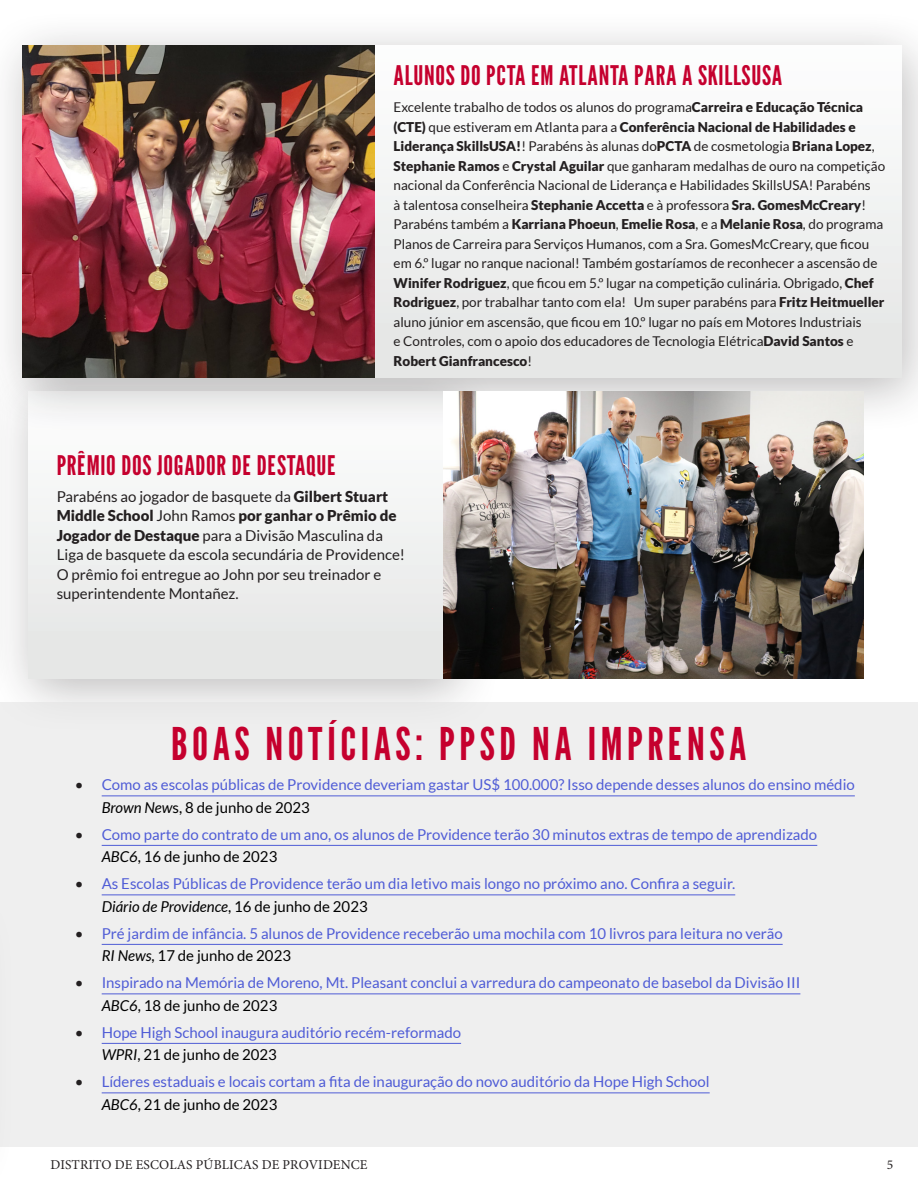
<style>
.page{position:relative;width:918px;height:1188px;background:#fff}
.page>*{position:absolute;margin:0;border:0;box-sizing:border-box;transform-origin:0 0}
.League_Gothic_24pt_B{font:45px "League Gothic";letter-spacing:.1em;color:#c5002e}
.Lato_Light_8pt_Black{font:27px "League Gothic";letter-spacing:.025em;color:#c5002e}
.t1{font:15px/22.5px "Lato";color:#4f5cd6}
.Lato_Light_8pt_Black-2{font:15px/19.5px "Lato";color:#231f20}
.Lato_Light_8pt_Black-3{font:13.5px/19.5px "Lato";color:#231f20}
.t2{font:13.5px "Minion Pro";letter-spacing:.01em;color:#231f20}
.s1{font-weight:900}
.s2{color:#231f20}
.s3{font-style:italic;color:#000}
.s4{color:#000}
</style>
<div class="page">
<div style="left:0;top:355px;width:502px;height:380px;background:#231f20;opacity:.3"></div>
<div style="left:28px;top:392px;width:422px;height:287px;background:#eef0ef"></div>
<div style="left:0;top:337px;width:16px;height:380px;background:#f6f5f6"></div>
<div style="left:0;top:9px;width:918px;height:425px;background:#231f20;opacity:.3"></div>
<div style="left:23px;top:46px;width:878px;height:332px;background:#f0f2f2"></div>
<img style="left:23px;top:46px;width:352px;height:332px">
<div style="left:0;top:702px;width:918px;height:444px;background:#efefef"></div>
<hr style="left:102px;top:795px;width:753px;height:1px;background:#4f5cd6">
<hr style="left:102px;top:845px;width:715px;height:1px;background:#4f5cd6">
<hr style="left:102px;top:894px;width:633px;height:1px;background:#4f5cd6">
<hr style="left:102px;top:944px;width:681px;height:1px;background:#4f5cd6">
<hr style="left:102px;top:993px;width:698px;height:1px;background:#4f5cd6">
<hr style="left:102px;top:1043px;width:359px;height:1px;background:#4f5cd6">
<hr style="left:102px;top:1092px;width:608px;height:1px;background:#4f5cd6">
<img style="left:443px;top:391px;width:421px;height:288px">
<p class="Lato_Light_8pt_Black" style="left:394px;top:57px;width:390px">ALUNOS DO PCTA EM ATLANTA PARA A SKILLSUSA</p>
<p class="Lato_Light_8pt_Black-3" style="left:394px;top:97px;width:493px">Excelente trabalho de todos os alunos do programa<span class="s1">Carreira e Educação Técnica (CTE)</span> que estiveram em Atlanta para a <span class="s1">Conferência Nacional de Habilidades e Liderança SkillsUSA!</span>! Parabéns às alunas do<span class="s1">PCTA</span> de cosmetologia <span class="s1">Briana Lopez</span>, <span class="s1">Stephanie Ramos</span> e <span class="s1">Crystal Aguilar</span> que ganharam medalhas de ouro na competição nacional da Conferência Nacional de Liderança e Habilidades SkillsUSA! Parabéns<br>à talentosa conselheira <span class="s1">Stephanie Accetta</span> e à professora <span class="s1">Sra. GomesMcCreary</span>!<br>Parabéns também a <span class="s1">Karriana Phoeun</span>, <span class="s1">Emelie Rosa</span>, e a <span class="s1">Melanie Rosa</span>, do programa Planos de Carreira para Serviços Humanos, com a Sra. GomesMcCreary, que ficou em 6.º lugar no ranque nacional! Também gostaríamos de reconhecer a ascensão de <span class="s1">Winifer Rodriguez</span>, que ficou em 5.º lugar na competição culinária. Obrigado, <span class="s1">Chef Rodriguez</span>, por trabalhar tanto com ela! Um super parabéns para <span class="s1">Fritz Heitmueller </span>aluno júnior em ascensão, que ficou em 10.º lugar no país em Motores Industriais<br>e Controles, com o apoio dos educadores de Tecnologia Elétrica<span class="s1">David Santos</span> e <span class="s1">Robert Gianfrancesco</span>!</p>
<p class="Lato_Light_8pt_Black" style="left:57px;top:446px;width:281px">PRÊMIO DOS JOGADOR DE DESTAQUE</p>
<p class="Lato_Light_8pt_Black-2" style="left:57px;top:486px;width:350px">Parabéns ao jogador de basquete da <span class="s1">Gilbert Stuart Middle School</span> John Ramos <span class="s1">por ganhar o Prêmio de Jogador de Destaque</span> para a Divisão Masculina da Liga de basquete da escola secundária de Providence!<br>O prêmio foi entregue ao John por seu treinador e superintendente Montañez.</p>
<p class="League_Gothic_24pt_B" style="left:171px;top:713px;width:577px">BOAS NOTÍCIAS: PPSD NA IMPRENSA</p>
<p class="t1" style="left:102px;top:774px;width:755px;text-indent:-27px"><span class="s2">•</span> Como as escolas públicas de Providence deveriam gastar US$ 100.000? Isso depende desses alunos do ensino médio<br><span class="s3">Brown New</span><span class="s4">s, 8 de junho de 2023</span></p>
<p class="t1" style="left:102px;top:823px;width:717px;text-indent:-27px"><span class="s2">•</span> Como parte do contrato de um ano, os alunos de Providence terão 30 minutos extras de tempo de aprendizado<br><span class="s3">ABC6</span><span class="s4">, 16 de junho de 2023</span></p>
<p class="t1" style="left:102px;top:873px;width:635px;text-indent:-27px"><span class="s2">•</span> As Escolas Públicas de Providence terão um dia letivo mais longo no próximo ano. Confira a seguir.<br><span class="s3">Diário de Providence</span><span class="s4">, 16 de junho de 2023</span></p>
<p class="t1" style="left:102px;top:922px;width:682px;text-indent:-27px"><span class="s2">•</span> Pré jardim de infância. 5 alunos de Providence receberão uma mochila com 10 livros para leitura no verão<br><span class="s3">RI News</span><span class="s4">, 17 de junho de 2023</span></p>
<p class="t1" style="left:102px;top:972px;width:700px;text-indent:-27px"><span class="s2">•</span> Inspirado na Memória de Moreno, Mt. Pleasant conclui a varredura do campeonato de basebol da Divisão III<br><span class="s3">ABC6</span><span class="s4">, 18 de junho de 2023</span></p>
<p class="t1" style="left:102px;top:1021px;width:361px;text-indent:-27px"><span class="s2">•</span> Hope High School inaugura auditório recém-reformado<br><span class="s3">WPRI</span><span class="s4">, 21 de junho de 2023</span></p>
<p class="t1" style="left:102px;top:1071px;width:610px;text-indent:-27px"><span class="s2">•</span> Líderes estaduais e locais cortam a fita de inauguração do novo auditório da Hope High School<br><span class="s3">ABC6</span><span class="s4">, 21 de junho de 2023</span></p>
<p class="t2" style="left:50px;top:1155px;width:319px">DISTRITO DE ESCOLAS PÚBLICAS DE PROVIDENCE</p>
<p class="t2" style="left:887px;top:1155px;width:8px">5</p>
</div>
